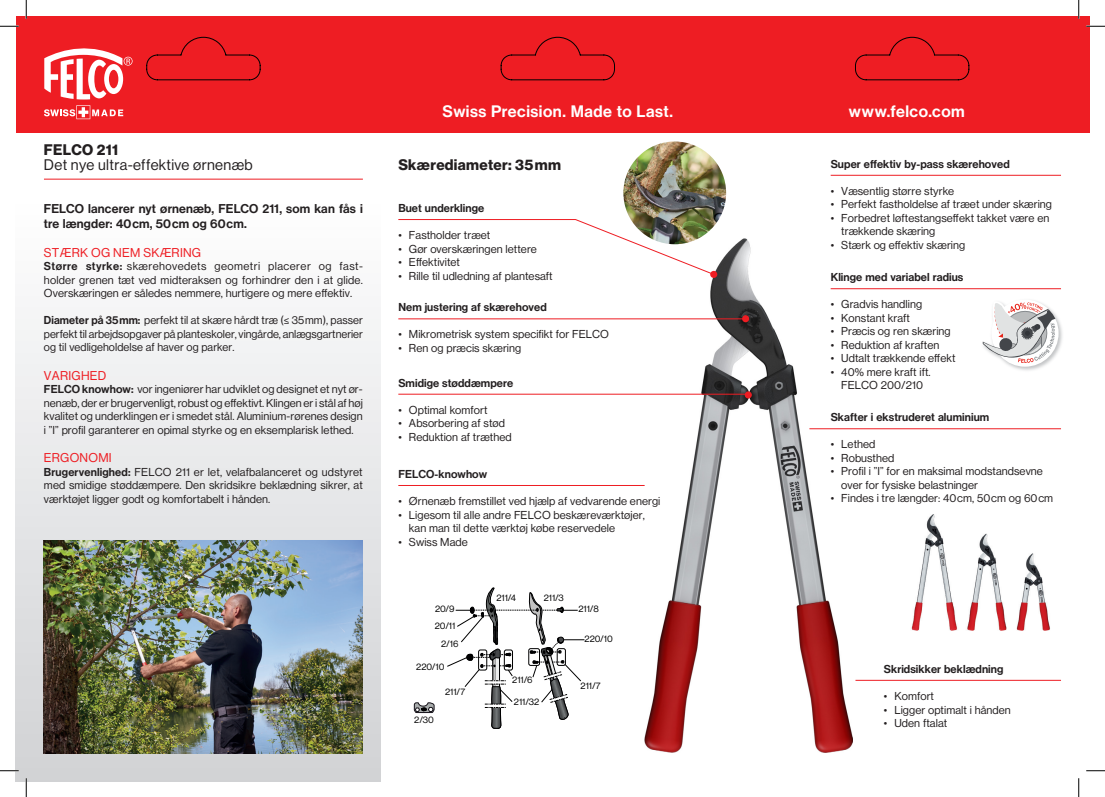
<style>
.page{position:relative;width:1105px;height:797px;background:#fff}
.page>*{position:absolute;margin:0;border:0;box-sizing:border-box;transform-origin:0 0}
.t1{font:16.25px "N Haas Grotesk DS Pro 65 Md";letter-spacing:.03em;color:#fff}
.t2{font:15px "N Haas Grotesk DS Pro 55 Rg";letter-spacing:.02em;color:#231f20}
.t3{font:15px "N Haas Grotesk DS Pro 75 Bd";letter-spacing:.02em;color:#231f20}
.t4{font:12.5px/15px "N Haas Grotesk DS Pro 65 Md";letter-spacing:.015em;color:#231f20}
.t5{font:12.5px "N Haas Grotesk DS Pro 55 Rg";letter-spacing:.02em;color:#ee1d23}
.t6{font:11.25px/13.5px "N Haas Grotesk DS Pro 55 Rg";letter-spacing:.005em;color:#231f20;text-align:justify}
.t7{font:11.25px "N Haas Grotesk DS Pro 65 Md";letter-spacing:.005em;color:#231f20}
.t8{font:9.25px "N Haas Grotesk DS Pro 55 Rg";color:#000001}
.s1{font-family:"N Haas Grotesk DS Pro 65 Md"}
</style>
<div class="page">
<div style="left:16px;top:16px;width:1073px;height:117px;background:#ee1d23"></div>
<svg style="left:44px;top:48px;width:89px;height:51px"></svg>
<svg style="left:44px;top:105px;width:79px;height:14px"></svg>
<div style="left:16px;top:196px;width:365px;height:585px;background:linear-gradient(to bottom,#fefefe,#d0d2d4)"></div>
<img style="left:44px;top:540px;width:319px;height:213px">
<img style="left:623px;top:141px;width:103px;height:103px;border-radius:51px">
<img style="left:644px;top:238px;width:208px;height:514px">
<svg style="left:414px;top:702px;width:21px;height:11px"></svg>
<svg style="left:447px;top:587px;width:137px;height:141px"></svg>
<img style="left:911px;top:514px;width:139px;height:117px">
<img style="left:982px;top:321px;width:80px;height:50px">
<svg style="left:991px;top:299px;width:67px;height:68px"></svg>
<svg style="left:983px;top:300px;width:76px;height:63px"></svg>
<hr style="left:44px;top:179px;width:319px;height:1px;background:#ee1d23">
<hr style="left:831px;top:175px;width:230px;height:1px;background:#ee1d23">
<hr style="left:831px;top:288px;width:230px;height:1px;background:#ee1d23">
<hr style="left:398px;top:318px;width:348px;height:1px;background:#ee1d23">
<hr style="left:398px;top:394px;width:348px;height:1px;background:#ee1d23">
<div style="left:710px;top:271px;width:7px;height:7px;background:#ee1d23;border-radius:50%"></div>
<div style="left:745px;top:391px;width:7px;height:7px;background:#ee1d23;border-radius:50%"></div>
<svg style="left:398px;top:219px;width:316px;height:56px"></svg>
<div style="left:742px;top:315px;width:7px;height:7px;background:#ee1d23;border-radius:50%"></div>
<hr style="left:398px;top:485px;width:247px;height:1px;background:#ee1d23">
<hr style="left:855px;top:680px;width:206px;height:1px;background:#ee1d23">
<hr style="left:809px;top:428px;width:252px;height:1px;background:#ee1d23">
<svg style="left:146px;top:36px;width:115px;height:45px"></svg>
<svg style="left:500px;top:36px;width:115px;height:45px"></svg>
<svg style="left:855px;top:36px;width:115px;height:45px"></svg>
<svg style="left:0;top:25px;width:19px;height:2px"></svg>
<svg style="left:1086px;top:25px;width:19px;height:2px"></svg>
<svg style="left:0;top:770px;width:19px;height:1px"></svg>
<svg style="left:1086px;top:770px;width:19px;height:1px"></svg>
<svg style="left:25px;top:0;width:2px;height:19px"></svg>
<svg style="left:25px;top:778px;width:2px;height:19px"></svg>
<svg style="left:1078px;top:0;width:1px;height:19px"></svg>
<svg style="left:1078px;top:778px;width:1px;height:19px"></svg>
<h1 class="t1" style="left:442px;top:102px;width:232px">Swiss Precision. Made to Last.</h1>
<h1 class="t1" style="left:849px;top:102px;width:117px">www.felco.com</h1>
<h2 class="t3" style="left:44px;top:141px;width:76px">FELCO 211</h2>
<h2 class="t2" style="left:44px;top:156px;width:210px">Det nye ultra-effektive ørnenæb</h2>
<h2 class="t3" style="left:398px;top:156px;width:164px">Skærediameter: 35 mm</h2>
<p class="t7" style="left:398px;top:202px;width:87px">Buet underklinge</p>
<p class="t6" style="left:398px;top:228px;width:94px">• Fastholder træet</p>
<p class="t6" style="left:398px;top:242px;width:140px">• Gør overskæringen lettere</p>
<p class="t6" style="left:398px;top:255px;width:63px">• Effektivitet</p>
<p class="t6" style="left:398px;top:269px;width:156px">• Rille til udledning af plantesaft</p>
<p class="t4" style="left:44px;top:201px;width:320px">FELCO lancerer nyt ørnenæb, FELCO 211, som kan fås i tre længder: 40 cm, 50 cm og 60 cm.</p>
<p class="t5" style="left:44px;top:245px;width:159px">STÆRK OG NEM SKÆRING</p>
<p class="t6" style="left:44px;top:259px;width:320px"><span class="s1">Større styrke:</span> skærehovedets geometri placerer og fast&shy;holder grenen tæt ved midteraksen og forhindrer den i at glide.<br>Overskæringen er således nemmere, hurtigere og mere effektiv.</p>
<p class="t6" style="left:44px;top:313px;width:320px"><span class="s1">Diameter på 35 mm:</span> perfekt til at skære hårdt træ (≤ 35 mm), passer perfekt til arbejdsopgaver på planteskoler, vingårde, anlægsgartnerier og til vedligeholdelse af haver og parker.</p>
<p class="t5" style="left:44px;top:368px;width:64px">VARIGHED</p>
<p class="t6" style="left:44px;top:382px;width:320px"><span class="s1">FELCO knowhow:</span> vor ingeniører har udviklet og designet et nyt ør&shy;nenæb, der er brugervenligt, robust og effektivt. Klingen er i stål af høj kvalitet og underklingen er i smedet stål. Aluminium-rørenes design i ”I” profil garanterer en opimal styrke og en eksemplarisk lethed.</p>
<p class="t5" style="left:44px;top:451px;width:69px">ERGONOMI</p>
<p class="t6" style="left:44px;top:465px;width:320px"><span class="s1">Brugervenlighed:</span> FELCO 211 er let, velafbalanceret og udstyret med smidige støddæmpere. Den skridsikre beklædning sikrer, at værktøjet ligger godt og komfortabelt i hånden.</p>
<p class="t7" style="left:398px;top:301px;width:150px">Nem justering af skærehoved</p>
<p class="t6" style="left:398px;top:328px;width:212px">• Mikrometrisk system specifikt for FELCO</p>
<p class="t6" style="left:398px;top:341px;width:124px">• Ren og præcis skæring</p>
<p class="t7" style="left:398px;top:376px;width:116px">Smidige støddæmpere</p>
<p class="t6" style="left:398px;top:403px;width:91px">• Optimal komfort</p>
<p class="t6" style="left:398px;top:416px;width:108px">• Absorbering af stød</p>
<p class="t6" style="left:398px;top:430px;width:115px">• Reduktion af træthed</p>
<p class="t7" style="left:398px;top:467px;width:90px">FELCO-knowhow</p>
<p class="t6" style="left:398px;top:494px;width:264px">• Ørnenæb fremstillet ved hjælp af vedvarende energi</p>
<p class="t6" style="left:409px;top:508px;width:237px;text-indent:-11px">• Ligesom til alle andre FELCO beskæreværktøjer, kan man til dette værktøj købe reservedele</p>
<p class="t6" style="left:398px;top:535px;width:71px">• Swiss Made</p>
<p class="t8" style="left:435px;top:604px;width:21px">20/9</p>
<p class="t8" style="left:435px;top:621px;width:22px">20/11</p>
<p class="t8" style="left:441px;top:638px;width:19px">2/16</p>
<p class="t8" style="left:416px;top:661px;width:30px">220/10</p>
<p class="t8" style="left:414px;top:714px;width:21px">2/30</p>
<p class="t8" style="left:445px;top:686px;width:21px">211/7</p>
<p class="t8" style="left:496px;top:592px;width:21px">211/4</p>
<p class="t8" style="left:544px;top:592px;width:22px">211/3</p>
<p class="t8" style="left:512px;top:675px;width:22px">211/6</p>
<p class="t8" style="left:514px;top:696px;width:27px">211/32</p>
<p class="t8" style="left:578px;top:604px;width:22px">211/8</p>
<p class="t8" style="left:585px;top:633px;width:30px">220/10</p>
<p class="t8" style="left:581px;top:680px;width:21px">211/7</p>
<p class="t7" style="left:831px;top:157px;width:180px">Super effektiv by-pass skærehoved</p>
<p class="t6" style="left:831px;top:184px;width:125px">• Væsentlig større styrke</p>
<p class="t6" style="left:831px;top:198px;width:223px">• Perfekt fastholdelse af træet under skæring</p>
<p class="t6" style="left:841px;top:211px;width:210px;text-indent:-11px">• Forbedret løftestangseffekt takket være en trækkende skæring</p>
<p class="t6" style="left:831px;top:238px;width:136px">• Stærk og effektiv skæring</p>
<p class="t7" style="left:831px;top:271px;width:134px">Klinge med variabel radius</p>
<p class="t6" style="left:831px;top:298px;width:93px">• Gradvis handling</p>
<p class="t6" style="left:831px;top:311px;width:81px">• Konstant kraft</p>
<p class="t6" style="left:831px;top:325px;width:122px">• Præcis og ren skæring</p>
<p class="t6" style="left:831px;top:338px;width:110px">• Reduktion af kraften</p>
<p class="t6" style="left:831px;top:352px;width:126px">• Udtalt trækkende effekt</p>
<p class="t6" style="left:831px;top:365px;width:102px;text-align:center">• 40% mere kraft ift.<br>FELCO 200/210</p>
<p class="t7" style="left:831px;top:411px;width:160px">Skafter i ekstruderet aluminium</p>
<p class="t6" style="left:831px;top:438px;width:46px">• Lethed</p>
<p class="t6" style="left:831px;top:451px;width:65px">• Robusthed</p>
<p class="t6" style="left:841px;top:465px;width:203px;text-indent:-11px">• Profil i ”I” for en maksimal modstandsevne over for fysiske belastninger</p>
<p class="t6" style="left:831px;top:492px;width:224px">• Findes i tre længder: 40 cm, 50 cm og 60 cm</p>
<p class="t7" style="left:884px;top:662px;width:121px">Skridsikker beklædning</p>
<p class="t6" style="left:884px;top:689px;width:52px">• Komfort</p>
<p class="t6" style="left:884px;top:703px;width:128px">• Ligger optimalt i hånden</p>
<p class="t6" style="left:884px;top:716px;width:65px">• Uden ftalat</p>
</div>
